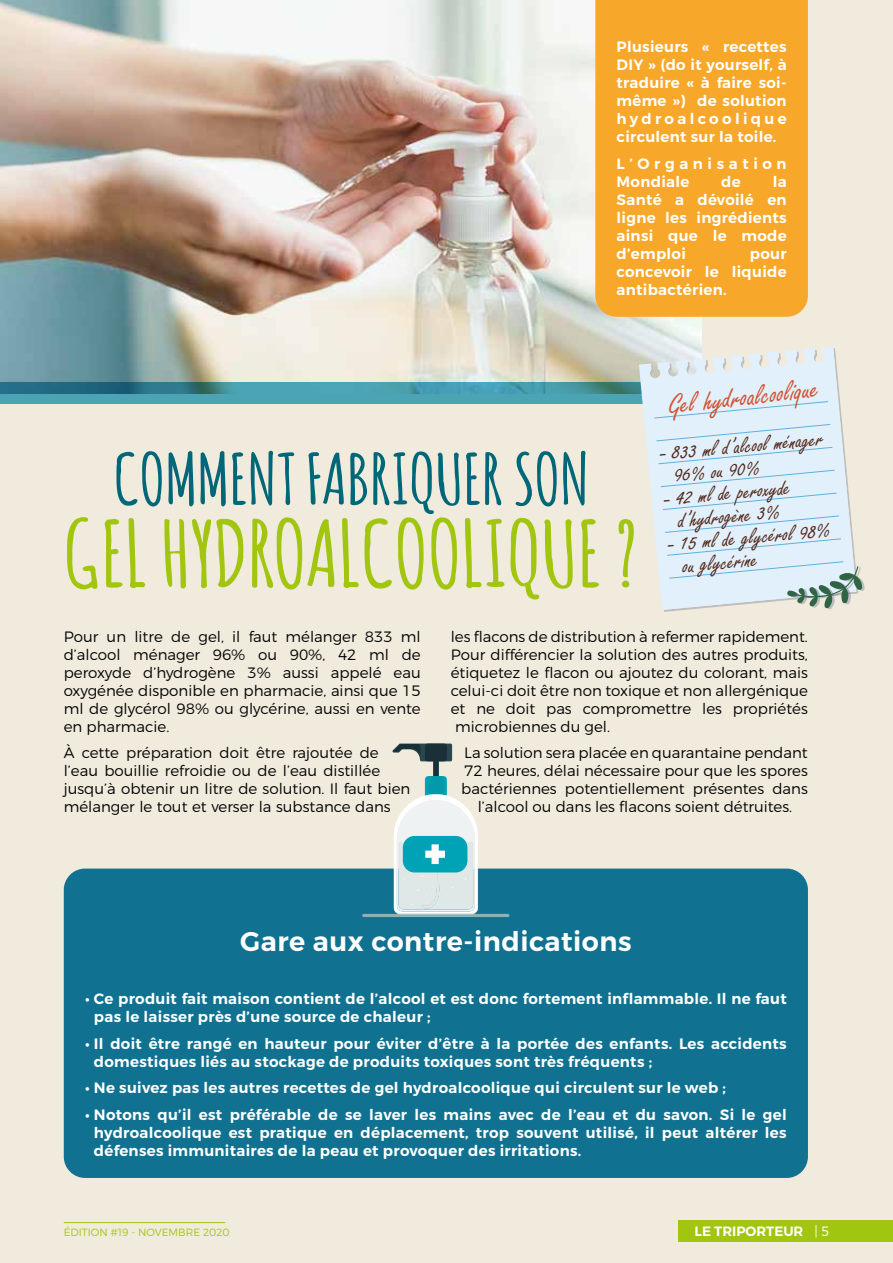
<style>
.page{position:relative;width:893px;height:1263px;background:#f0ebdd}
.page>*{position:absolute;margin:0;border:0;box-sizing:border-box;transform-origin:0 0}
.t1{font:700 90px "Amatic";letter-spacing:.02em;color:#a2c510;scale:1.1 1}
.t2{font:700 69px "Amatic";letter-spacing:.02em;color:#006779;scale:1.1 1}
.t3{font:30.6px "Freestyle Script";color:#d2512f}
.t4{font:600 27px "Montserrat";letter-spacing:.02em;color:#fff}
.t5{font:24.15px/23px "Freestyle Script";color:#542a1c}
.t6{font:300 15px/18px "Montserrat";color:#000;text-align:justify}
.t7{font:600 15px/18px "Montserrat";letter-spacing:.02em;color:#fff;text-align:justify}
.t8{font:600 15px/18px "Montserrat";letter-spacing:.305em;color:#fff}
.t9{font:600 13.5px "Montserrat";color:#fff}
.t10{font:300 10.5px "Montserrat";color:#a2c510}
.s1{font-weight:300}
</style>
<div class="page">
<div style="left:678px;top:1220px;width:215px;height:22px;background:#a2c510"></div>
<hr style="left:64px;top:1222px;width:161px;height:1px;background:#a2c510">
<img style="left:0;top:0;width:702px;height:383px">
<div style="left:595px;top:0;width:213px;height:317px;background:#f7a82a"></div>
<div style="left:64px;top:868px;width:744px;height:310px;background:#107290;border-radius:21px"></div>
<div style="left:433px;top:756px;width:6px;height:26px;background:#1a2f36"></div>
<svg style="left:392px;top:743px;width:60px;height:18px"></svg>
<svg style="left:362px;top:776px;width:147px;height:141px"></svg>
<svg style="left:0;top:383px;width:639px;height:21px;background:#4296a6"></svg>
<svg style="left:639px;top:346px;width:210px;height:264px;fill:#e2f0fb"></svg>
<svg style="left:654px;top:401px;width:174px;height:17px;background:#daecf9"></svg>
<svg style="left:656px;top:424px;width:174px;height:17px;background:#daecf9"></svg>
<svg style="left:659px;top:447px;width:173px;height:17px;background:#daecf9"></svg>
<svg style="left:661px;top:470px;width:174px;height:17px;background:#daecf9"></svg>
<svg style="left:663px;top:493px;width:202px;height:116px;background:#d8e7ef"></svg>
<p class="t7" style="left:617px;top:38px;width:172px">Plusieurs « recettes DIY » (do it yourself, à traduire « à faire soi&shy;même ») de solution hydroalcoolique circulent sur la toile.</p>
<p class="t8" style="left:617px;top:154px;width:172px">L’Organisation<br>Mondiale</p>
<p class="t7" style="left:617px;top:172px;width:172px;text-indent:156px">la Santé a dévoilé en ligne les ingrédients ainsi que le mode d’emploi</p>
<p class="t7" style="left:721px;top:172px;width:21px">de</p>
<p class="t7" style="left:617px;top:244px;width:172px;text-indent:133px">pour concevoir le liquide antibactérien.</p>
<h3 class="t3" style="left:667px;top:389px;width:152px;rotate:-7deg">Gel hydroalcoolique</h3>
<h3 class="t5" style="left:672px;top:441px;width:153px;text-indent:-12px;rotate:-5deg">- 833 ml d’alcool ménager<br>96% ou 90%</h3>
<h3 class="t5" style="left:664px;top:488px;width:128px;text-align:center;rotate:-5deg">- 42 ml de peroxyde d’hydrogène 3%</h3>
<h2 class="t2" style="left:115px;top:430px;width:432px">COMMENT FABRIQUER SON</h2>
<h1 class="t1" style="left:65px;top:490px;width:523px">GEL HYDROALCOOLIQUE ?</h1>
<p class="t6" style="left:64px;top:627px;width:359px">Pour un litre de gel, il faut mélanger 833 ml d’alcool ménager 96% ou 90%, 42 ml de peroxyde d’hydrogène 3% aussi appelé eau oxygénée disponible en pharmacie, ainsi que 15 ml de glycérol 98% ou glycérine, aussi en vente en pharmacie.</p>
<p class="t6" style="left:64px;top:744px;width:348px;text-align:left">À cette préparation doit être rajoutée de l’eau bouillie refroidie ou de l’eau distillée jusqu’à obtenir un litre de solution. Il faut bien mélanger le tout et verser la substance dans</p>
<h3 class="t5" style="left:680px;top:532px;width:152px;text-indent:-12px;rotate:-5deg">- 15 ml de glycérol 98% ou glycérine</h3>
<p class="t6" style="left:451px;top:627px;width:359px">les flacons de distribution à refermer rapidement.</p>
<p class="t6" style="left:451px;top:645px;width:359px">Pour différencier la solution des autres produits,</p>
<p class="t6" style="left:451px;top:663px;width:359px">étiquetez le flacon ou ajoutez du colorant, mais</p>
<p class="t6" style="left:451px;top:681px;width:359px">celui-ci doit être non toxique et non allergénique</p>
<p class="t6" style="left:451px;top:699px;width:359px">et ne doit pas compromettre les propriétés</p>
<p class="t6" style="left:455px;top:717px;width:156px">microbiennes du gel.</p>
<p class="t6" style="left:461px;top:744px;width:348px;text-align:center">La solution sera placée en quarantaine pendant 72 heures, délai nécessaire pour que les spores bactériennes potentiellement présentes dans l’alcool ou dans les flacons soient détruites.</p>
<h3 class="t4" style="left:240px;top:925px;width:393px">Gare aux contre-indications</h3>
<p class="t7" style="left:94px;top:990px;width:694px;text-indent:-9px">• Ce produit fait maison contient de l’alcool et est donc fortement inflammable. Il ne faut pas le laisser près d’une source de chaleur ;</p>
<p class="t7" style="left:94px;top:1034px;width:694px;text-indent:-9px">• Il doit être rangé en hauteur pour éviter d’être à la portée des enfants. Les accidents domestiques liés au stockage de produits toxiques sont très fréquents ;</p>
<p class="t7" style="left:85px;top:1079px;width:642px">• Ne suivez pas les autres recettes de gel hydroalcoolique qui circulent sur le web ;</p>
<p class="t7" style="left:94px;top:1105px;width:694px;text-indent:-9px">• Notons qu’il est préférable de se laver les mains avec de l’eau et du savon. Si le gel hydroalcoolique est pratique en déplacement, trop souvent utilisé, il peut altérer les défenses immunitaires de la peau et provoquer des irritations.</p>
<p class="t10" style="left:64px;top:1226px;width:167px">ÉDITION #19 - NOVEMBRE 2020</p>
<p class="t9" style="left:695px;top:1223px;width:136px">LE TRIPORTEUR <span class="s1">| 5</span></p>
</div>
